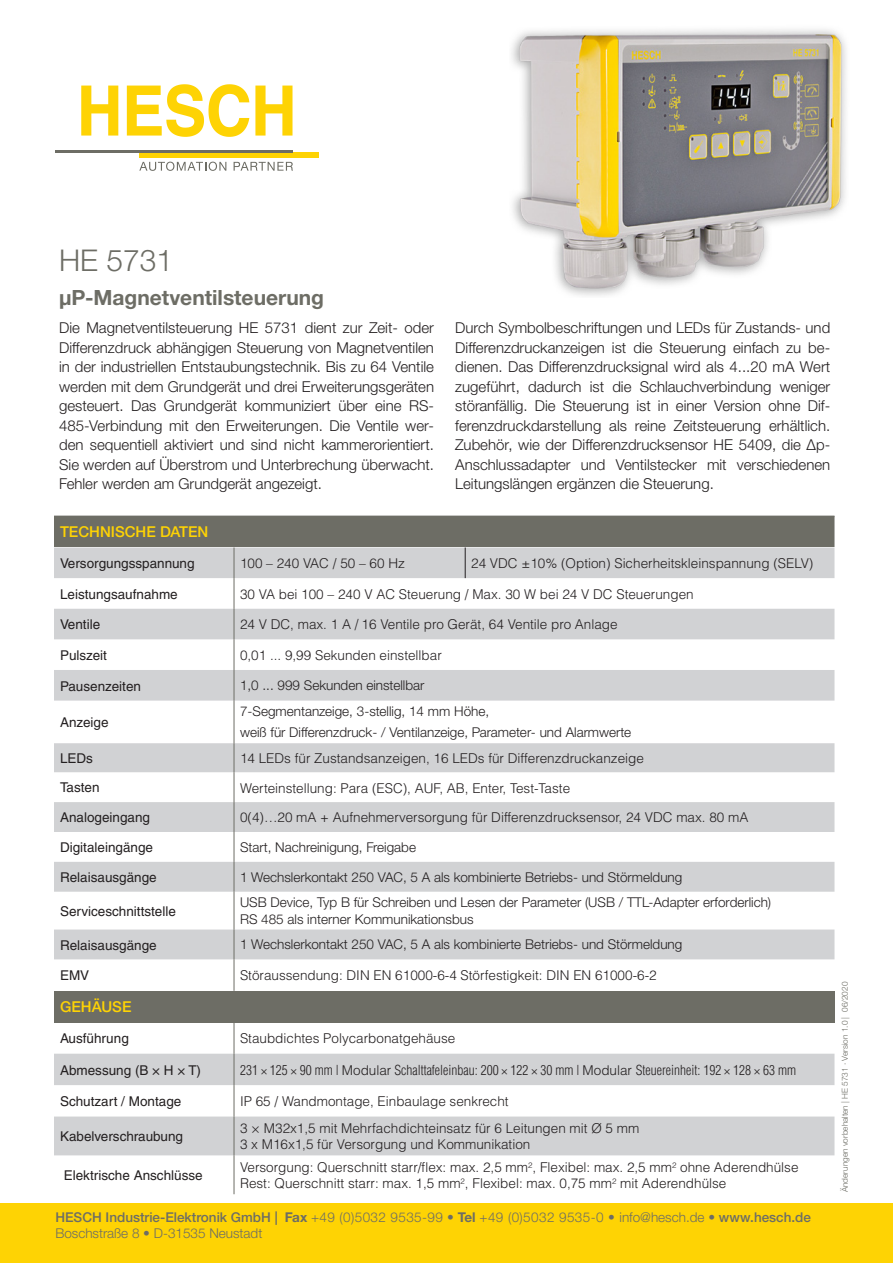
<style>
.page{position:relative;width:893px;height:1263px;background:#fff}
.page>*{position:absolute;margin:0;border:0;box-sizing:border-box;transform-origin:0 0}
.Zwischenheadline{font:300 30px "Helvetica Neue LTW1 G";color:#6d6d65}
.Zwischenheadline-2{font:700 21px "Helvetica Neue LTW1 G";color:#6d6d65}
.Zwischenheadline-3{font:300 15px/19.5px "Helvetica Neue LTW1 G";color:#231f20;text-align:justify}
.Zwischenheadline-4{font:500 15px "Helvetica Neue LTW1 G";color:#fed304}
.t1{font:300 13.5px/16.2px "Helvetica";color:#231f20}
.t2{font:300 13.5px/21px "Helvetica Neue LTW1 G";color:#231f20}
.t3{font:13.5px "Helvetica";color:#231f20}
.t4{font:300 13.5px "Helvetica Neue LTW1 G";letter-spacing:.03em;color:#6d6d65}
.t5{font:300 condensed 13.5px "Helvetica";color:#231f20}
.t6{font:300 13.5px "Helvetica Neue LT Std";color:#231f20}
.t7{font:300 13.5px "Helvetica Neue LTW1 G";color:#6d6d65}
.t8{font:300 8.25px "Helvetica Neue LTW1 G";color:#6d6d65}
.s1{font-stretch:condensed}
.s2{font-stretch:normal}
.s3{font-weight:500}
.s4{font-weight:700}
</style>
<div class="page">
<div style="left:0;top:1203px;width:893px;height:60px;background:#fed304"></div>
<svg style="left:54px;top:547px;width:780px;height:608px"></svg>
<div style="left:54px;top:991px;width:780px;height:31px;background:#6d6d65"></div>
<hr style="left:465px;top:547px;width:1px;height:31px;background:#231f20">
<hr style="left:234px;top:547px;width:1px;height:31px;background:#6d6d65">
<hr style="left:234px;top:578px;width:1px;height:31px;background:#6d6d65">
<hr style="left:234px;top:609px;width:1px;height:30px;background:#6d6d65">
<hr style="left:234px;top:639px;width:1px;height:31px;background:#6d6d65">
<hr style="left:234px;top:670px;width:1px;height:31px;background:#6d6d65">
<hr style="left:234px;top:701px;width:1px;height:42px;background:#6d6d65">
<svg style="left:234px;top:743px;width:1px;height:29px"></svg>
<hr style="left:234px;top:772px;width:1px;height:30px;background:#6d6d65">
<hr style="left:234px;top:802px;width:1px;height:30px;background:#6d6d65">
<hr style="left:234px;top:832px;width:1px;height:30px;background:#6d6d65">
<hr style="left:234px;top:862px;width:1px;height:30px;background:#6d6d65">
<hr style="left:234px;top:892px;width:1px;height:37px;background:#6d6d65">
<hr style="left:234px;top:929px;width:1px;height:30px;background:#6d6d65">
<hr style="left:234px;top:959px;width:1px;height:32px;background:#6d6d65">
<hr style="left:234px;top:1022px;width:1px;height:32px;background:#6d6d65">
<hr style="left:234px;top:1054px;width:1px;height:31px;background:#6d6d65">
<hr style="left:234px;top:1085px;width:1px;height:31px;background:#6d6d65">
<hr style="left:234px;top:1116px;width:1px;height:39px;background:#6d6d65">
<hr style="left:234px;top:1155px;width:1px;height:39px;background:#6d6d65">
<div style="left:54px;top:517px;width:780px;height:30px;background:#6d6d65"></div>
<hr style="left:234px;top:516px;width:600px;height:1px;background:#6d6d65">
<hr style="left:54px;top:516px;width:180px;height:1px;background:#6d6d65">
<hr style="left:233px;top:517px;width:2px;height:30px;background:#6d6d65">
<img style="left:511px;top:29px;width:335px;height:267px">
<div style="left:139px;top:152px;width:180px;height:6px;background:#fed304"></div>
<svg style="left:127px;top:84px;width:122px;height:53px"></svg>
<svg style="left:81px;top:86px;width:37px;height:50px"></svg>
<svg style="left:255px;top:86px;width:37px;height:50px"></svg>
<hr style="left:55px;top:150px;width:237px;height:2px;background:#6d6d65">
<svg style="left:139px;top:162px;width:87px;height:9px"></svg>
<svg style="left:234px;top:162px;width:59px;height:9px"></svg>
<p class="Zwischenheadline" style="left:59px;top:242px;width:115px">HE 5731</p>
<p class="Zwischenheadline-2" style="left:59px;top:285px;width:266px">μP-Magnetventilsteuerung</p>
<p class="Zwischenheadline-3" style="left:59px;top:318px;width:376px">Die Magnetventilsteuerung HE 5731 dient zur Zeit- oder Differenzdruck abhängigen Steuerung von Magnetventilen in der industriellen Entstaubungstechnik. Bis zu 64 Ventile werden mit dem Grundgerät und drei Erweiterungsgeräten gesteuert. Das Grundgerät kommuniziert über eine RS-485-Verbindung mit den Erweiterungen. Die Ventile wer&shy;den sequentiell aktiviert und sind nicht kammerorientiert.<br>Sie werden auf Überstrom und Unterbrechung überwacht.<br>Fehler werden am Grundgerät angezeigt.</p>
<p class="Zwischenheadline-3" style="left:455px;top:318px;width:376px">Durch Symbolbeschriftungen und LEDs für Zustands- und Differenzdruckanzeigen ist die Steuerung einfach zu be&shy;dienen. Das Differenzdrucksignal wird als 4...20 mA Wert zugeführt, dadurch ist die Schlauchverbindung weniger störanfällig. Die Steuerung ist in einer Version ohne Dif&shy;ferenzdruckdarstellung als reine Zeitsteuerung erhältlich.<br>Zubehör, wie der Differenzdrucksensor HE 5409, die Δp-Anschlussadapter und Ventilstecker mit verschiedenen Leitungslängen ergänzen die Steuerung.</p>
<p class="Zwischenheadline-4" style="left:60px;top:523px;width:150px">TECHNISCHE DATEN</p>
<p class="t3" style="left:60px;top:555px;width:136px">Versorgungsspannung</p>
<p class="t1" style="left:240px;top:555px;width:166px">100 – 240 VAC / 50 – 60 Hz</p>
<p class="t1" style="left:471px;top:555px;width:344px">24 VDC ±10% (Option) Sicherheitskleinspannung (SELV)</p>
<p class="t3" style="left:60px;top:586px;width:119px">Leistungsaufnahme</p>
<p class="t1" style="left:240px;top:585px;width:455px">30 VA bei 100 – 240 V AC Steuerung / Max. 30 W bei 24 V DC Steuerungen</p>
<p class="t3" style="left:60px;top:617px;width:42px">Ventile</p>
<p class="t1" style="left:240px;top:616px;width:379px">24 V DC, max. 1 A <span class="s1">/</span> 16 Ventile pro Gerät, 64 Ventile pro Anlage</p>
<p class="t3" style="left:60px;top:647px;width:49px">Pulszeit</p>
<p class="t1" style="left:240px;top:647px;width:203px">0,01 ... 9,99 Sekunden einstellbar</p>
<p class="t3" style="left:60px;top:678px;width:83px">Pausenzeiten</p>
<p class="t2" style="left:240px;top:675px;width:186px">1,0 ... 999 Sekunden einstellbar</p>
<p class="t3" style="left:60px;top:714px;width:50px">Anzeige</p>
<p class="t2" style="left:240px;top:701px;width:393px">7-Segmentanzeige, 3-stellig, 14 mm Höhe,<br>weiß für Differenzdruck- / Ventilanzeige, Parameter- und Alarmwerte</p>
<p class="t3" style="left:60px;top:750px;width:35px">LEDs</p>
<p class="t1" style="left:240px;top:750px;width:405px">14 LEDs für Zustandsanzeigen, 16 LEDs für Differenzdruckanzeige</p>
<p class="t3" style="left:60px;top:780px;width:41px">Tasten</p>
<p class="t1" style="left:240px;top:779px;width:332px">Werteinstellung: Para (ESC), AUF, AB, Enter, Test-Taste</p>
<p class="t3" style="left:60px;top:810px;width:92px">Analogeingang</p>
<p class="t1" style="left:240px;top:809px;width:510px">0(4)…20 mA + Aufnehmerversorgung für Differenzdrucksensor, 24 VDC max. 80 mA</p>
<p class="t3" style="left:60px;top:839px;width:95px">Digitaleingänge</p>
<p class="t2" style="left:240px;top:836px;width:178px">Start, Nachreinigung, Freigabe</p>
<p class="t3" style="left:60px;top:869px;width:98px">Relaisausgänge</p>
<p class="t2" style="left:240px;top:866px;width:444px">1 Wechslerkontakt 250 VAC, 5 A als kombinierte Betriebs- und Störmeldung</p>
<p class="t3" style="left:60px;top:903px;width:117px">Serviceschnittstelle</p>
<p class="t2" style="left:240px;top:892px;width:533px">USB Device, Typ B für Schreiben und Lesen der Parameter (USB / TTL-Adapter erforderlich)</p>
<p class="t6" style="left:240px;top:910px;width:235px">RS 485 als interner Kommunikationsbus</p>
<p class="t3" style="left:60px;top:937px;width:98px">Relaisausgänge</p>
<p class="t2" style="left:240px;top:934px;width:444px">1 Wechslerkontakt 250 VAC, 5 A als kombinierte Betriebs- und Störmeldung</p>
<p class="t3" style="left:60px;top:968px;width:31px">EMV</p>
<p class="t1" style="left:240px;top:967px;width:418px">Störaussendung: DIN EN 61000-6-4 Störfestigkeit: DIN EN 61000-6-2</p>
<p class="Zwischenheadline-4" style="left:60px;top:997px;width:73px">GEHÄUSE</p>
<p class="t3" style="left:60px;top:1031px;width:70px">Ausführung</p>
<p class="t1" style="left:240px;top:1030px;width:217px">Staubdichtes Polycarbonatgehäuse</p>
<p class="t3" style="left:60px;top:1062px;width:143px">Abmessung (B × H × T)</p>
<p class="t5" style="left:240px;top:1062px;width:558px">231 × 125 × 90 mm | <span class="s2">Modular</span> Schalttafeleinbau: 200 × 122 × 30 mm | <span class="s2">Modular</span> Steuereinheit: 192 × 128 × 63 mm</p>
<p class="t3" style="left:60px;top:1093px;width:123px">Schutzart / Montage</p>
<p class="t1" style="left:240px;top:1093px;width:270px">IP 65 / Wandmontage, Einbaulage senkrecht</p>
<p class="t3" style="left:60px;top:1128px;width:125px">Kabelverschraubung</p>
<p class="t1" style="left:240px;top:1120px;width:401px">3 × M32x1,5 mit Mehrfachdichteinsatz für 6 Leitungen mit Ø 5 mm</p>
<p class="t1" style="left:240px;top:1136px;width:292px">3 x M16x1,5 für Versorgung und Kommunikation</p>
<p class="t3" style="left:64px;top:1167px;width:140px">Elektrische Anschlüsse</p>
<p class="t1" style="left:240px;top:1159px;width:560px">Versorgung: Querschnitt starr/flex: max. 2,5 mm<sup>2</sup>, Flexibel: max. 2,5 mm<sup>2</sup> ohne Aderendhülse<br>Rest: Querschnitt starr: max. 1,5 mm<sup>2</sup>, Flexibel: max. 0,75 mm<sup>2</sup> mit Aderendhülse</p>
<p class="t4" style="left:55px;top:1208px;width:757px"><span class="s3">HESCH Industrie-Elektronik GmbH |</span> <span class="s4">Fax</span> +49 (0)5032 9535-99 <span class="s3">•</span> <span class="s4">Tel</span> +49 (0)5032 9535-0 • info@hesch.de <span class="s3">• www.hesch.de</span></p>
<p class="t7" style="left:55px;top:1225px;width:208px">Boschstraße 8 <span class="s3">•</span> D-31535 Neustadt</p>
<p class="t8" style="left:840px;top:1192px;width:212px;rotate:-90deg">Änderungen vorbehalten | HE 5731 · Version 1.0 | 06/2020</p>
</div>
